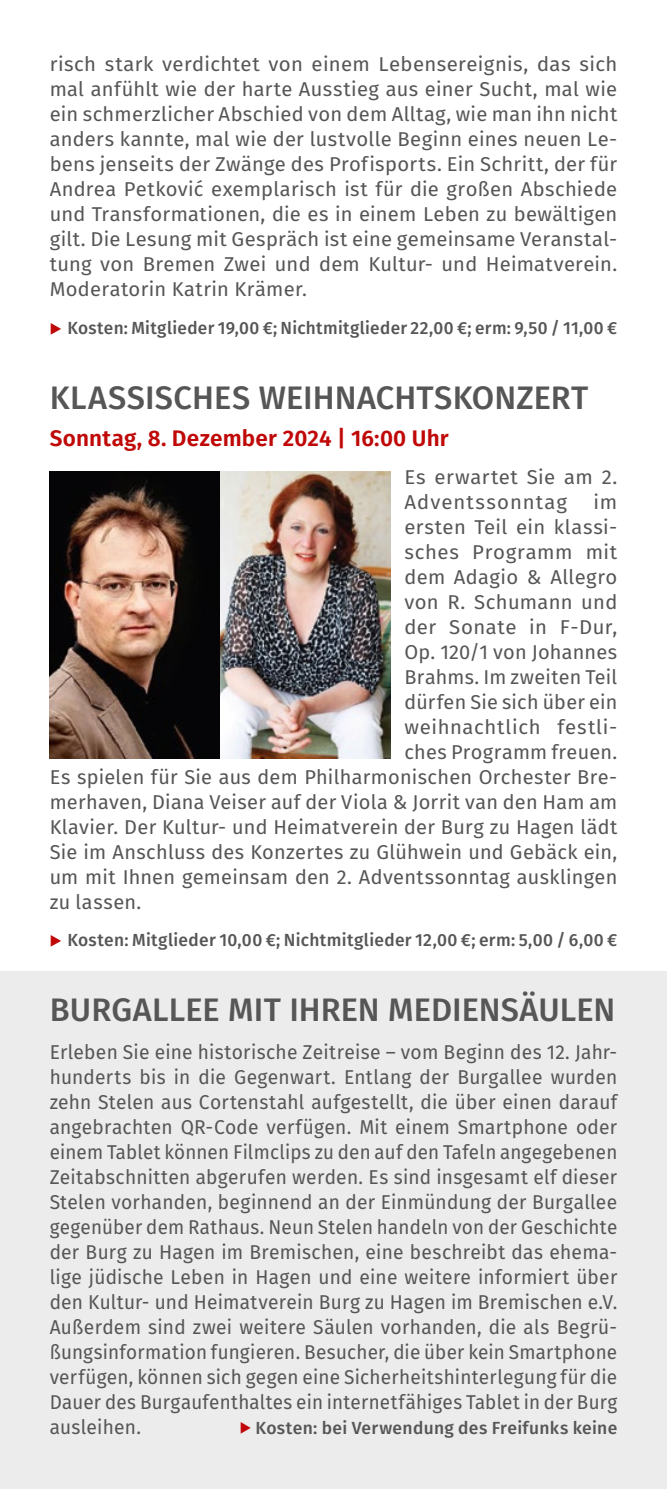
<style>
.page{position:relative;width:667px;height:1489px;background:#fff}
.page>*{position:absolute;margin:0;border:0;box-sizing:border-box;transform-origin:0 0}
.t1{font:500 32.5px "Fira Sans";letter-spacing:.005em;color:#565656}
.t2{font:600 22.5px "Fira Sans";letter-spacing:.01em;color:#c00808}
.t3{font:20px/25px "Fira Sans";letter-spacing:.015em;color:#565656;text-align:justify}
.t4{font:20px/25px "Fira Sans";letter-spacing:.015em;color:#565656;text-align:justify;scale:.96 1}
.t5{font:20px/25px "Fira Sans";letter-spacing:.045em;color:#565656}
.t6{font:20px "Fira Sans";letter-spacing:.035em;color:#565656}
.t7{font:500 17.5px "Fira Sans";letter-spacing:.02em;color:#565656}
</style>
<div class="page">
<div style="left:0;top:971px;width:666px;height:517px;background:#ececed"></div>
<img style="left:220px;top:471px;width:170px;height:287px">
<img style="left:50px;top:471px;width:170px;height:287px">
<p class="t3" style="left:50px;top:51px;width:568px">risch stark verdichtet von einem Lebensereignis, das sich mal anfühlt wie der harte Ausstieg aus einer Sucht, mal wie ein schmerzlicher Abschied von dem Alltag, wie man ihn nicht anders kannte, mal wie der lustvolle Beginn eines neuen Le&shy;bens jenseits der Zwänge des Profisports. Ein Schritt, der für Andrea Petković exemplarisch ist für die großen Abschiede und Transformationen, die es in einem Leben zu bewältigen gilt. Die Lesung mit Gespräch ist eine gemeinsame Veranstal&shy;tung von Bremen Zwei und dem Kultur- und Heimatverein.<br>Moderatorin Katrin Krämer.</p>
<p class="t7" style="left:67px;top:313px;width:551px">Kosten: Mitglieder 19,00 €; Nichtmitglieder 22,00 €; erm: 9,50 / 11,00 €</p>
<h1 class="t1" style="left:50px;top:371px;width:539px">KLASSISCHES WEIHNACHTSKONZERT</h1>
<p class="t2" style="left:50px;top:420px;width:400px">Sonntag, 8. Dezember 2024 | 16:00 Uhr</p>
<p class="t5" style="left:404px;top:463px;width:214px">Es erwartet Sie am 2.<br>Adventssonntag</p>
<p class="t3" style="left:593px;top:488px;width:25px">im</p>
<p class="t3" style="left:404px;top:513px;width:214px">ersten Teil ein klassi-</p>
<p class="t3" style="left:404px;top:538px;width:214px">sches Programm mit</p>
<p class="t3" style="left:404px;top:563px;width:214px">dem Adagio &amp; Allegro</p>
<p class="t3" style="left:404px;top:588px;width:214px">von R. Schumann und</p>
<p class="t3" style="left:404px;top:613px;width:214px">der Sonate in F-Dur,</p>
<p class="t3" style="left:404px;top:638px;width:214px">Op. 120/1 von Johannes</p>
<p class="t3" style="left:404px;top:663px;width:214px">Brahms. Im zweiten Teil</p>
<p class="t3" style="left:404px;top:688px;width:214px">dürfen Sie sich über ein</p>
<p class="t6" style="left:404px;top:711px;width:214px">weihnachtlich festli-</p>
<p class="t3" style="left:404px;top:738px;width:214px">ches Programm freuen.</p>
<p class="t3" style="left:50px;top:763px;width:568px">Es spielen für Sie aus dem Philharmonischen Orchester Bre-</p>
<p class="t3" style="left:50px;top:788px;width:568px">merhaven, Diana Veiser auf der Viola &amp; Jorrit van den Ham am</p>
<p class="t3" style="left:50px;top:813px;width:568px">Klavier. Der Kultur- und Heimatverein der Burg zu Hagen lädt</p>
<p class="t3" style="left:50px;top:838px;width:568px">Sie im Anschluss des Konzertes zu Glühwein und Gebäck ein,</p>
<p class="t3" style="left:50px;top:863px;width:568px">um mit Ihnen gemeinsam den 2. Adventssonntag ausklingen</p>
<p class="t3" style="left:50px;top:888px;width:93px">zu lassen.</p>
<p class="t7" style="left:67px;top:926px;width:551px">Kosten: Mitglieder 10,00 €; Nichtmitglieder 12,00 €; erm: 5,00 / 6,00 €</p>
<h1 class="t1" style="left:50px;top:983px;width:566px">BURGALLEE MIT IHREN MEDIENSÄULEN</h1>
<p class="t4" style="left:50px;top:1038px;width:592px">Erleben Sie eine historische Zeitreise – vom Beginn des 12. Jahr&shy;hunderts bis in die Gegenwart. Entlang der Burgallee wurden zehn Stelen aus Cortenstahl aufgestellt, die über einen darauf angebrachten QR-Code verfügen. Mit einem Smartphone oder einem Tablet können Filmclips zu den auf den Tafeln angegebenen Zeitabschnitten abgerufen werden. Es sind insgesamt elf dieser Stelen vorhanden, beginnend an der Einmündung der Burgallee gegenüber dem Rathaus. Neun Stelen handeln von der Geschichte der Burg zu Hagen im Bremischen, eine beschreibt das ehema&shy;lige jüdische Leben in Hagen und eine weitere informiert über den Kultur- und Heimatverein Burg zu Hagen im Bremischen e.V.<br>Außerdem sind zwei weitere Säulen vorhanden, die als Begrü&shy;ßungsinformation fungieren. Besucher, die über kein Smartphone verfügen, können sich gegen eine Sicherheitshinterlegung für die Dauer des Burgaufenthaltes ein internetfähiges Tablet in der Burg ausleihen.</p>
<p class="t7" style="left:255px;top:1413px;width:363px">Kosten: bei Verwendung des Freifunks keine</p>
</div>
